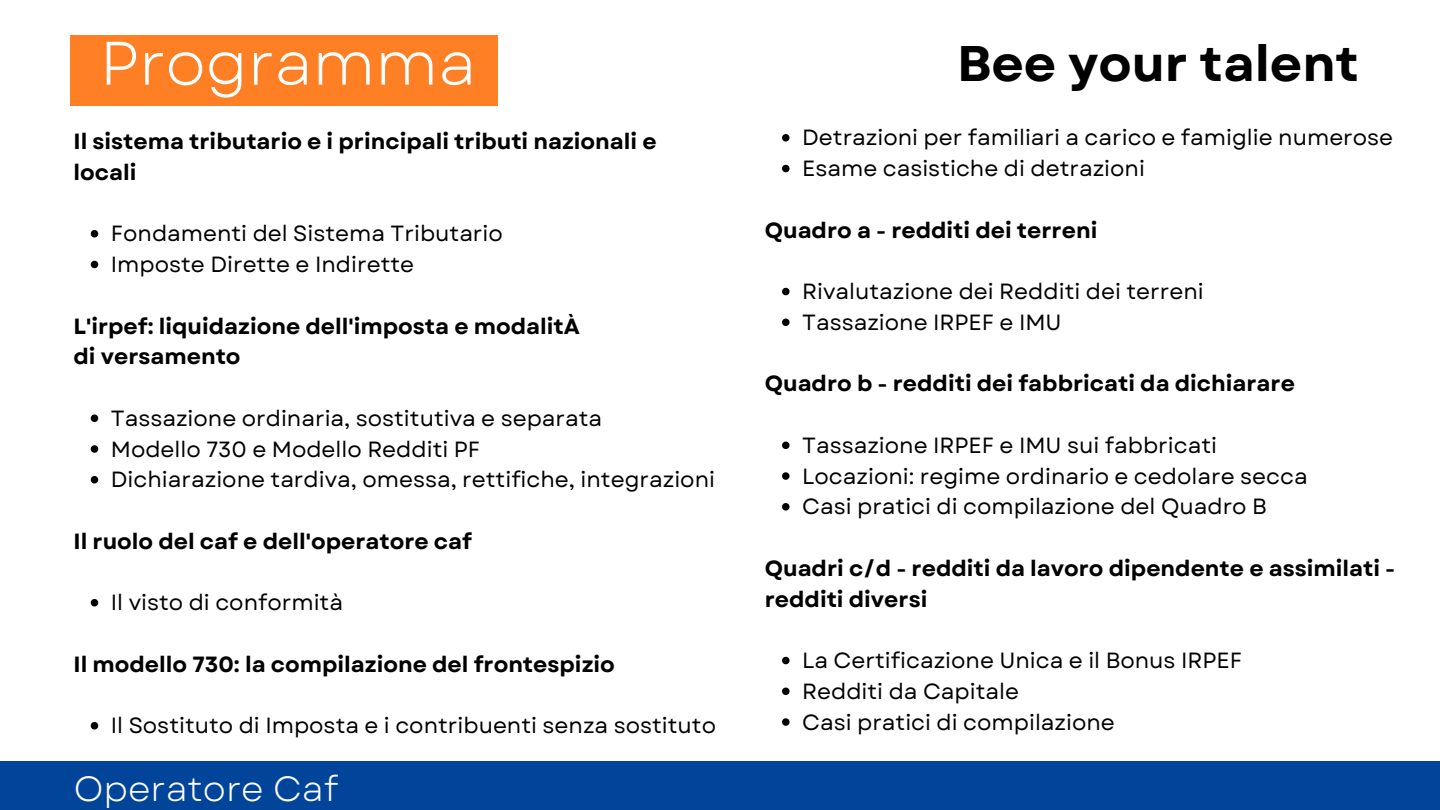
<style>
.page{position:relative;width:1440px;height:810px;background:#fff}
.page>*{position:absolute;margin:0;border:0;box-sizing:border-box;transform-origin:0 0}
.t1{font:61.2px "Garet";color:#fff}
.t2{font:700 50px "Garet";color:#000}
.t3{font:35px "Garet";color:#fff}
.t4{font:22px/30.8px "Garet";color:#000}
.t5{font:700 22px/30.8px "Garet";color:#000}
</style>
<div class="page">
<div style="left:70px;top:35px;width:428px;height:71px;background:#ff7f25"></div>
<div style="left:0;top:762px;width:1440px;height:48px;background:#004599"></div>
<svg style="left:91px;top:230px;width:7px;height:8px"></svg>
<svg style="left:91px;top:261px;width:7px;height:7px"></svg>
<svg style="left:91px;top:415px;width:7px;height:7px"></svg>
<svg style="left:91px;top:445px;width:7px;height:8px"></svg>
<svg style="left:91px;top:476px;width:7px;height:8px"></svg>
<svg style="left:91px;top:599px;width:7px;height:8px"></svg>
<svg style="left:91px;top:722px;width:7px;height:8px"></svg>
<svg style="left:782px;top:134px;width:8px;height:8px"></svg>
<svg style="left:782px;top:165px;width:8px;height:7px"></svg>
<svg style="left:782px;top:288px;width:8px;height:7px"></svg>
<svg style="left:782px;top:319px;width:8px;height:7px"></svg>
<svg style="left:782px;top:442px;width:8px;height:7px"></svg>
<svg style="left:782px;top:472px;width:8px;height:8px"></svg>
<svg style="left:782px;top:503px;width:8px;height:8px"></svg>
<svg style="left:782px;top:657px;width:8px;height:7px"></svg>
<svg style="left:782px;top:688px;width:8px;height:7px"></svg>
<svg style="left:782px;top:718px;width:8px;height:8px"></svg>
<h1 class="t1" style="left:100px;top:19px;width:378px">Programma</h1>
<h2 class="t2" style="left:957px;top:28px;width:403px">Bee your talent</h2>
<p class="t5" style="left:74px;top:126px;width:585px">Il sistema tributario e i principali tributi nazionali e locali</p>
<p class="t4" style="left:802px;top:122px;width:593px">Detrazioni per familiari a carico e famiglie numerose<br>Esame casistiche di detrazioni</p>
<p class="t4" style="left:111px;top:218px;width:393px">Fondamenti del Sistema Tributario<br>Imposte Dirette e Indirette</p>
<p class="t5" style="left:74px;top:311px;width:508px">L'irpef: liquidazione dell'imposta e modalitÀ di versamento</p>
<p class="t4" style="left:111px;top:403px;width:606px">Tassazione ordinaria, sostitutiva e separata<br>Modello 730 e Modello Redditi PF<br>Dichiarazione tardiva, omessa, rettifiche, integrazioni</p>
<p class="t5" style="left:74px;top:526px;width:400px">Il ruolo del caf e dell'operatore caf</p>
<p class="t4" style="left:111px;top:587px;width:234px">Il visto di conformità</p>
<p class="t5" style="left:74px;top:649px;width:543px">Il modello 730: la compilazione del frontespizio</p>
<p class="t4" style="left:111px;top:710px;width:607px">Il Sostituto di Imposta e i contribuenti senza sostituto</p>
<h3 class="t3" style="left:74px;top:763px;width:266px">Operatore Caf</h3>
<p class="t5" style="left:765px;top:215px;width:334px">Quadro a - redditi dei terreni</p>
<p class="t4" style="left:802px;top:276px;width:403px">Rivalutazione dei Redditi dei terreni<br>Tassazione IRPEF e IMU</p>
<p class="t5" style="left:765px;top:368px;width:532px">Quadro b - redditi dei fabbricati da dichiarare</p>
<p class="t4" style="left:802px;top:430px;width:507px">Tassazione IRPEF e IMU sui fabbricati<br>Locazioni: regime ordinario e cedolare secca<br>Casi pratici di compilazione del Quadro B</p>
<p class="t5" style="left:765px;top:553px;width:632px">Quadri c/d - redditi da lavoro dipendente e assimilati - redditi diversi</p>
<p class="t4" style="left:802px;top:645px;width:441px">La Certificazione Unica e il Bonus IRPEF<br>Redditi da Capitale<br>Casi pratici di compilazione</p>
</div>
